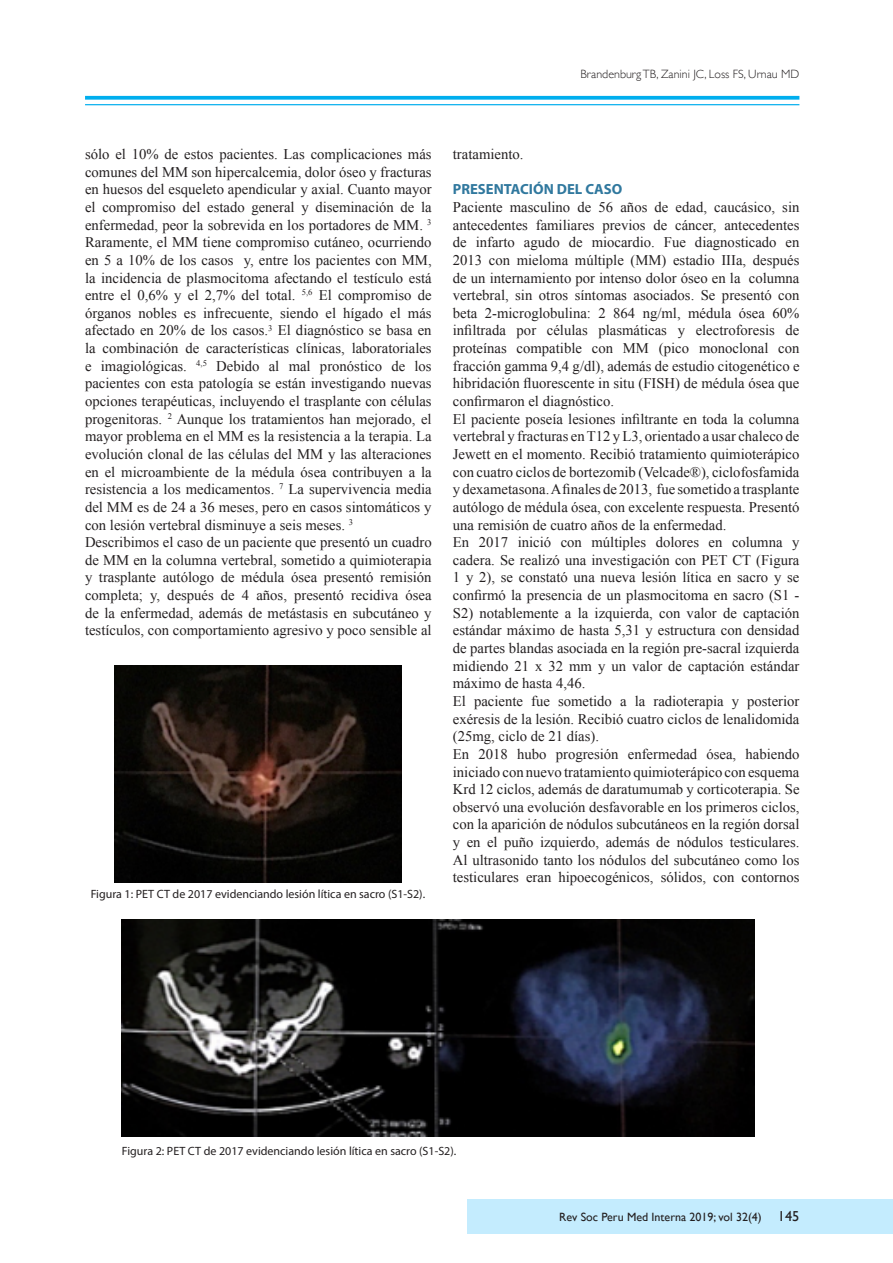
<style>
.page{position:relative;width:893px;height:1263px;background:#fff}
.page>*{position:absolute;margin:0;border:0;box-sizing:border-box;transform-origin:0 0}
.t1{font:14.7px/17.7px "Times New Roman";color:#231f20;text-align:justify}
.t2{font:700 14.7px "Myriad Pro";color:#30789e}
.t3{font:12px "Myriad Pro";color:#231f20}
.t4{font:300 12px "Gill Sans";color:#231f20}
.t5{font:12px "Gill Sans";color:#231f20}
.s1{font-size:14.4px}
</style>
<div class="page">
<div style="left:468px;top:1199px;width:425px;height:34px;background:#c4ecfe"></div>
<hr style="left:85px;top:104px;width:714px;height:1px;background:#00aeee">
<svg style="left:85px;top:96px;width:714px;height:4px;background:#16b5ef"></svg>
<img style="left:115px;top:666px;width:287px;height:216px">
<img style="left:122px;top:919px;width:632px;height:217px">
<p class="t4" style="left:581px;top:65px;width:220px">Brandenburg TB, Zanini JC, Loss FS, Urnau MD</p>
<p class="t1" style="left:85px;top:145px;width:348px">sólo el 10% de estos pacientes. Las complicaciones más comunes del MM son hipercalcemia, dolor óseo y fracturas en huesos del esqueleto apendicular y axial. Cuanto mayor el compromiso del estado general y diseminación de la enfermedad, peor la sobrevida en los portadores de MM. <sup>3<br></sup>Raramente, el MM tiene compromiso cutáneo, ocurriendo en 5 a 10% de los casos y, entre los pacientes con MM, la incidencia de plasmocitoma afectando el testículo está entre el 0,6% y el 2,7% del total. <sup>5,6</sup> El compromiso de órganos nobles es infrecuente, siendo el hígado el más afectado en 20% de los casos.<sup>3</sup> El diagnóstico se basa en la combinación de características clínicas, laboratoriales e imagiológicas. <sup>4,5</sup> Debido al mal pronóstico de los pacientes con esta patología se están investigando nuevas opciones terapéuticas, incluyendo el trasplante con células progenitoras. <sup>2</sup> Aunque los tratamientos han mejorado, el mayor problema en el MM es la resistencia a la terapia. La evolución clonal de las células del MM y las alteraciones en el microambiente de la médula ósea contribuyen a la resistencia a los medicamentos. <sup>7</sup> La supervivencia media del MM es de 24 a 36 meses, pero en casos sintomáticos y con lesión vertebral disminuye a seis meses. <sup>3</sup></p>
<p class="t1" style="left:85px;top:533px;width:348px">Describimos el caso de un paciente que presentó un cuadro de MM en la columna vertebral, sometido a quimioterapia y trasplante autólogo de médula ósea presentó remisión completa; y, después de 4 años, presentó recidiva ósea de la enfermedad, además de metástasis en subcutáneo y testículos, con comportamiento agresivo y poco sensible al</p>
<p class="t3" style="left:91px;top:887px;width:336px">Figura 1: PET CT de 2017 evidenciando lesión lítica en sacro (S1-S2).</p>
<p class="t1" style="left:453px;top:145px;width:72px">tratamiento.</p>
<p class="t2" style="left:453px;top:180px;width:171px">PRESENTACIÓN DEL CASO</p>
<p class="t1" style="left:453px;top:198px;width:348px">Paciente masculino de 56 años de edad, caucásico, sin antecedentes familiares previos de cáncer, antecedentes de infarto agudo de miocardio. Fue diagnosticado en 2013 con mieloma múltiple (MM) estadio IIIa, después de un internamiento por intenso dolor óseo en la columna vertebral, sin otros síntomas asociados. Se presentó con beta 2-microglobulina: 2 864 ng/ml, médula ósea 60% infiltrada por células plasmáticas y electroforesis de proteínas compatible con MM (pico monoclonal con fracción gamma 9,4 g/dl), además de estudio citogenético e hibridación fluorescente in situ (FISH) de médula ósea que confirmaron el diagnóstico.</p>
<p class="t1" style="left:453px;top:410px;width:348px">El paciente poseía lesiones infiltrante en toda la columna vertebral y fracturas en T12 y L3, orientado a usar chaleco de Jewett en el momento. Recibió tratamiento quimioterápico con cuatro ciclos de bortezomib (Velcade®), ciclofosfamida y dexametasona. A finales de 2013, fue sometido a trasplante autólogo de médula ósea, con excelente respuesta. Presentó una remisión de cuatro años de la enfermedad.</p>
<p class="t1" style="left:453px;top:533px;width:348px">En 2017 inició con múltiples dolores en columna y cadera. Se realizó una investigación con PET CT (Figura 1 y 2), se constató una nueva lesión lítica en sacro y se confirmó la presencia de un plasmocitoma en sacro (S1 - S2) notablemente a la izquierda, con valor de captación estándar máximo de hasta 5,31 y estructura con densidad de partes blandas asociada en la región pre-sacral izquierda midiendo 21 x 32 mm y un valor de captación estándar máximo de hasta 4,46.</p>
<p class="t1" style="left:453px;top:692px;width:348px">El paciente fue sometido a la radioterapia y posterior exéresis de la lesión. Recibió cuatro ciclos de lenalidomida (25mg, ciclo de 21 días).</p>
<p class="t1" style="left:453px;top:745px;width:348px">En 2018 hubo progresión enfermedad ósea, habiendo iniciado con nuevo tratamiento quimioterápico con esquema Krd 12 ciclos, además de daratumumab y corticoterapia. Se observó una evolución desfavorable en los primeros ciclos, con la aparición de nódulos subcutáneos en la región dorsal y en el puño izquierdo, además de nódulos testiculares.<br>Al ultrasonido tanto los nódulos del subcutáneo como los testiculares eran hipoecogénicos, sólidos, con contornos</p>
<p class="t3" style="left:122px;top:1143px;width:336px">Figura 2: PET CT de 2017 evidenciando lesión lítica en sacro (S1-S2).</p>
<p class="t5" style="left:559px;top:1210px;width:242px">Rev Soc Peru Med Interna 2019; vol 32(4) <span class="s1">145</span></p>
</div>
